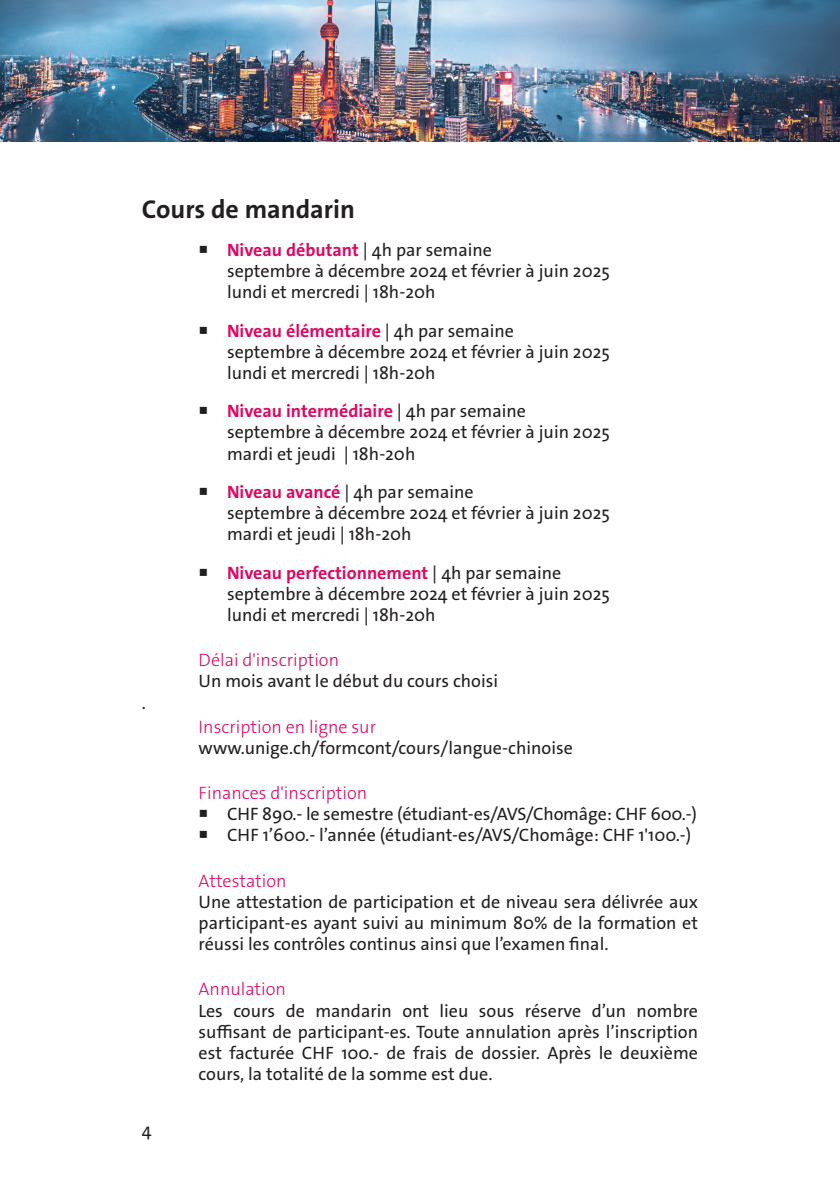
<style>
.page{position:relative;width:840px;height:1191px;background:#fff}
.page>*{position:absolute;margin:0;border:0;box-sizing:border-box;transform-origin:0 0}
.texte{font:700 26px "The Sans Os F";color:#231f20}
.texte-2{font:18px/21.2px "The Sans Os F";color:#231f20;text-align:justify}
.texte-3{font:700 18px "The Sans Os F";color:#db0a62}
.texte-4{font:300 18px "The Sans Os F";color:#db0a62}
.s1{color:#231f20}
.s2{font-weight:400;color:#231f20}
.s3{font-weight:700;color:#db0a62}
</style>
<div class="page">
<img style="left:0;top:0;width:839px;height:142px">
<p class="texte" style="left:142px;top:192px;width:214px">Cours de mandarin</p>
<p class="texte-3" style="left:198px;top:238px;width:295px"><span class="s1">○</span> Niveau débutant <span class="s2">| 4h par semaine</span></p>
<p class="texte-2" style="left:227px;top:261px;width:384px">septembre à décembre 2024 et février à juin 2025</p>
<p class="texte-2" style="left:227px;top:282px;width:210px">lundi et mercredi | 18h-20h</p>
<p class="texte-3" style="left:198px;top:319px;width:317px"><span class="s1">○</span> Niveau élémentaire <span class="s2">| 4h par semaine</span></p>
<p class="texte-2" style="left:227px;top:341px;width:384px">septembre à décembre 2024 et février à juin 2025</p>
<p class="texte-2" style="left:227px;top:362px;width:210px">lundi et mercredi | 18h-20h</p>
<p class="texte-3" style="left:198px;top:399px;width:329px"><span class="s1">○</span> Niveau intermédiaire <span class="s2">| 4h par semaine</span></p>
<p class="texte-2" style="left:227px;top:422px;width:384px">septembre à décembre 2024 et février à juin 2025</p>
<p class="texte-2" style="left:227px;top:443px;width:190px">mardi et jeudi | 18h-20h</p>
<p class="texte-2" style="left:198px;top:481px;width:276px">○ <span class="s3">Niveau avancé</span> | 4h par semaine</p>
<p class="texte-2" style="left:227px;top:502px;width:384px">septembre à décembre 2024 et février à juin 2025</p>
<p class="texte-2" style="left:227px;top:524px;width:186px">mardi et jeudi | 18h-20h</p>
<p class="texte-3" style="left:198px;top:561px;width:364px"><span class="s1">○</span> Niveau perfectionnement <span class="s2">| 4h par semaine</span></p>
<p class="texte-2" style="left:227px;top:583px;width:384px">septembre à décembre 2024 et février à juin 2025</p>
<p class="texte-2" style="left:227px;top:604px;width:210px">lundi et mercredi | 18h-20h</p>
<p class="texte-4" style="left:198px;top:648px;width:142px">Délai d'inscription</p>
<p class="texte-2" style="left:198px;top:671px;width:301px">Un mois avant le début du cours choisi</p>
<p class="texte-2" style="left:142px;top:692px;width:6px">.</p>
<p class="texte-4" style="left:198px;top:715px;width:179px">Inscription en ligne sur</p>
<p class="texte-2" style="left:198px;top:737px;width:375px">www.unige.ch/formcont/cours/langue-chinoise</p>
<p class="texte-4" style="left:198px;top:781px;width:170px">Finances d'inscription</p>
<p class="texte-2" style="left:198px;top:803px;width:499px">○ CHF 890.- le semestre (étudiant-es/AVS/Chomâge: CHF 600.-)</p>
<p class="texte-2" style="left:198px;top:825px;width:494px">○ CHF 1’600.- l’année (étudiant-es/AVS/Chomâge: CHF 1'100.-)</p>
<p class="texte-4" style="left:198px;top:869px;width:89px">Attestation</p>
<p class="texte-2" style="left:198px;top:891px;width:500px">Une attestation de participation et de niveau sera délivrée aux participant-es ayant suivi au minimum 80% de la formation et réussi les contrôles continus ainsi que l’examen final.</p>
<p class="texte-4" style="left:198px;top:977px;width:89px">Annulation</p>
<p class="texte-2" style="left:198px;top:1000px;width:500px">Les cours de mandarin ont lieu sous réserve d’un nombre suffisant de participant-es. Toute annulation après l’inscription est facturée CHF 100.- de frais de dossier. Après le deuxième cours, la totalité de la somme est due.</p>
<p class="texte-2" style="left:142px;top:1119px;width:11px">4</p>
</div>
